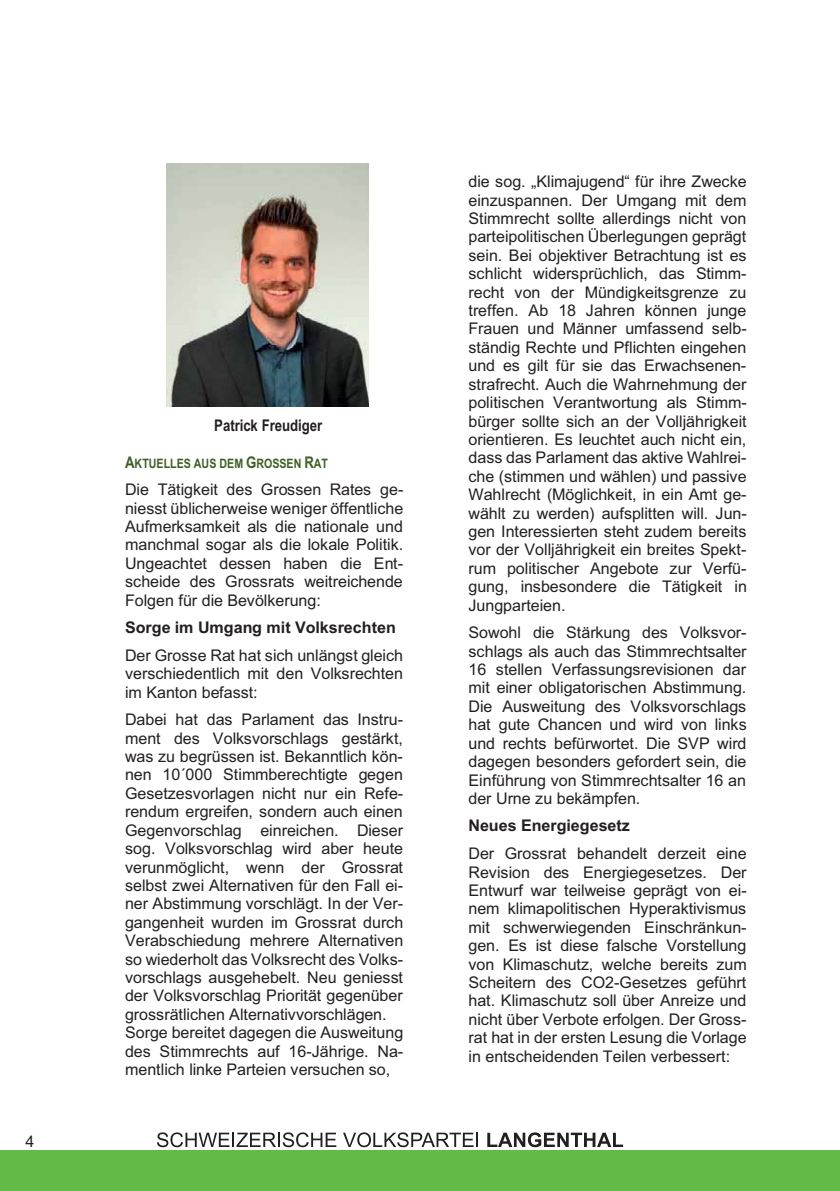
<style>
.page{position:relative;width:840px;height:1191px;background:#fff}
.page>*{position:absolute;margin:0;border:0;box-sizing:border-box;transform-origin:0 0}
.t1{font:16px/18.4px "Arial";letter-spacing:-.005em;color:#231f20;text-align:justify}
.t2{font:700 16px "Arial";color:#231f20}
.t3{font:700 16px "...WRD.EMBED.SUB.46";letter-spacing:-.005em;color:#231f20}
.t4{font:700 13px "...WRD.EMBED.SUB.46";color:#3c5f24}
.s1{font-size:16px}
</style>
<div class="page">
<svg style="left:157px;top:1132px;width:179px;height:15px"></svg>
<svg style="left:343px;top:1132px;width:135px;height:15px"></svg>
<svg style="left:487px;top:1132px;width:135px;height:15px"></svg>
<div style="left:0;top:1150px;width:839px;height:41px;background:#62bb46"></div>
<img style="left:166px;top:163px;width:203px;height:244px">
<p class="t1" style="left:25px;top:1133px;width:10px">4</p>
<p class="t3" style="left:214px;top:419px;width:110px">Patrick Freudiger</p>
<p class="t4" style="left:125px;top:458px;width:204px"><span class="s1">A</span>KTUELLES AUS DEM <span class="s1">G</span>ROSSEN <span class="s1">R</span>AT</p>
<p class="t1" style="left:125px;top:482px;width:280px">Die Tätigkeit des Grossen Rates ge&shy;niesst üblicherweise weniger öffentliche Aufmerksamkeit als die nationale und manchmal sogar als die lokale Politik.<br>Ungeachtet dessen haben die Ent&shy;scheide des Grossrats weitreichende Folgen für die Bevölkerung:</p>
<p class="t2" style="left:125px;top:622px;width:272px">Sorge im Umgang mit Volksrechten</p>
<p class="t1" style="left:125px;top:647px;width:279px">Der Grosse Rat hat sich unlängst gleich verschiedentlich mit den Volksrechten im Kanton befasst:</p>
<p class="t1" style="left:125px;top:712px;width:280px;text-align:left">Dabei hat das Parlament das Instru&shy;ment des Volksvorschlags gestärkt, was zu begrüssen ist. Bekanntlich kön&shy;nen 10´000 Stimmberechtigte gegen Gesetzesvorlagen nicht nur ein Refe&shy;rendum ergreifen, sondern auch einen Gegenvorschlag einreichen. Dieser sog. Volksvorschlag wird aber heute verunmöglicht, wenn der Grossrat selbst zwei Alternativen für den Fall ei&shy;ner Abstimmung vorschlägt. In der Ver&shy;gangenheit wurden im Grossrat durch Verabschiedung mehrere Alternativen so wiederholt das Volksrecht des Volks&shy;vorschlags ausgehebelt. Neu geniesst der Volksvorschlag Priorität gegenüber grossrätlichen Alternativvorschlägen.<br>Sorge bereitet dagegen die Ausweitung des Stimmrechts auf 16-Jährige. Na&shy;mentlich linke Parteien versuchen so,</p>
<p class="t1" style="left:468px;top:174px;width:280px">die sog. „Klimajugend“ für ihre Zwecke einzuspannen. Der Umgang mit dem Stimmrecht sollte allerdings nicht von parteipolitischen Überlegungen geprägt sein. Bei objektiver Betrachtung ist es schlicht widersprüchlich, das Stimm&shy;recht von der Mündigkeitsgrenze zu treffen. Ab 18 Jahren können junge Frauen und Männer umfassend selb&shy;ständig Rechte und Pflichten eingehen und es gilt für sie das Erwachsenen&shy;strafrecht. Auch die Wahrnehmung der politischen Verantwortung als Stimm&shy;bürger sollte sich an der Volljährigkeit orientieren. Es leuchtet auch nicht ein, dass das Parlament das aktive Wahlrei&shy;che (stimmen und wählen) und passive Wahlrecht (Möglichkeit, in ein Amt ge&shy;wählt zu werden) aufsplitten will. Jun&shy;gen Interessierten steht zudem bereits vor der Volljährigkeit ein breites Spekt&shy;rum politischer Angebote zur Verfü&shy;gung, insbesondere die Tätigkeit in Jungparteien.</p>
<p class="t1" style="left:468px;top:625px;width:279px">Sowohl die Stärkung des Volksvor&shy;schlags als auch das Stimmrechtsalter 16 stellen Verfassungsrevisionen dar mit einer obligatorischen Abstimmung.<br>Die Ausweitung des Volksvorschlags hat gute Chancen und wird von links und rechts befürwortet. Die SVP wird dagegen besonders gefordert sein, die Einführung von Stimmrechtsalter 16 an der Urne zu bekämpfen.</p>
<p class="t2" style="left:468px;top:820px;width:163px">Neues Energiegesetz</p>
<p class="t1" style="left:468px;top:846px;width:280px">Der Grossrat behandelt derzeit eine Revision des Energiegesetzes. Der Entwurf war teilweise geprägt von ei&shy;nem klimapolitischen Hyperaktivismus mit schwerwiegenden Einschränkun&shy;gen. Es ist diese falsche Vorstellung von Klimaschutz, welche bereits zum Scheitern des CO2-Gesetzes geführt hat. Klimaschutz soll über Anreize und nicht über Verbote erfolgen. Der Gross&shy;rat hat in der ersten Lesung die Vorlage in entscheidenden Teilen verbessert:</p>
</div>
